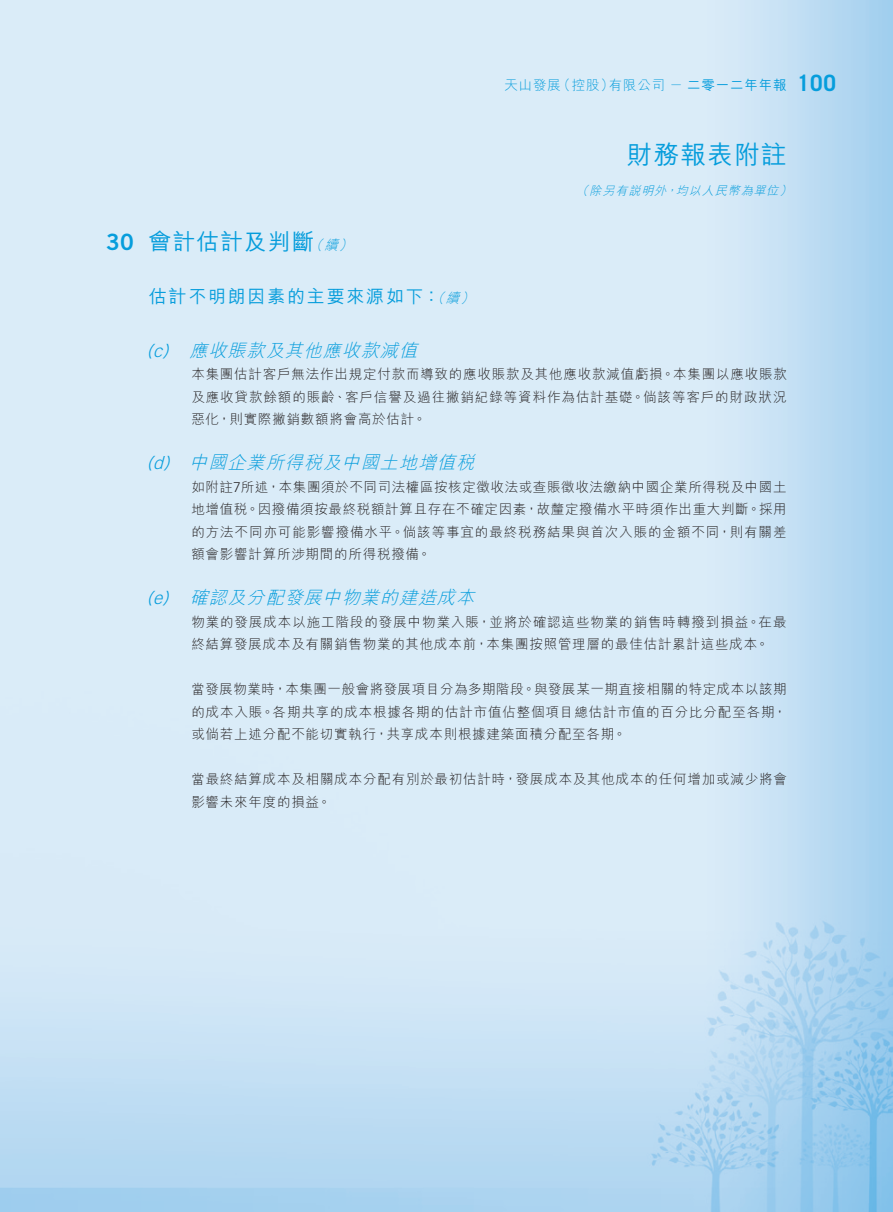
<style>
.page{position:relative;width:893px;height:1212px;background:#fff}
.page>*{position:absolute;margin:0;border:0;box-sizing:border-box;transform-origin:0 0}
.t1{font:500 25.5px "M Hei HK";letter-spacing:.055em;color:#069ddc}
.Heading_1{font:500 22.5px "M Hei HK";letter-spacing:.06em;color:#069ddc}
.t2{font:700 22.5px "Trade Gothic LT Std";color:#069ddc}
.Heading_1-2{font:22.5px "Trade Gothic LT Std Bd 2";color:#069ddc}
.Heading_3{font:italic 300 18px "M Hei HK";color:#069ddc}
.Heading_2{font:500 18px "M Hei HK";letter-spacing:.1em;color:#069ddc}
.Heading_3-2{font:italic 300 18px "Trade Gothic LT Std";color:#069ddc}
.Body_Text{font:300 13.5px/22.5px "M Hei HK";letter-spacing:.06em;color:#231f20;text-align:justify}
.t3{font:500 13.5px "M Hei HK";letter-spacing:.06em;color:#069ddc}
.t4{font:300 13.5px "M Hei HK";letter-spacing:.06em;color:#069ddc}
.Heading_2-2{font:italic 300 13.5px "M Hei HK";color:#069ddc}
.Heading_1-3{font:italic 300 13.5px "M Hei HK";color:#069ddc}
.t5{font:italic 300 12px "M Hei HK";color:#069ddc}
.s1{font-weight:300}
.s2{font-weight:500;font-style:normal;font-size:18px}
.s3{font-family:"Trade Gothic LT Std"}
</style>
<div class="page">
<img style="left:1px;top:0;width:892px;height:1212px">
<img style="left:0;top:0;width:1px;height:1212px">
<p class="t4" style="left:557px;top:78px;width:59px">（控股）</p>
<p class="t3" style="left:609px;top:75px;width:179px"><span class="s1">有限公司－</span>二零一二年年報</p>
<p class="t4" style="left:505px;top:78px;width:58px">天山發展</p>
<h2 class="t2" style="left:797px;top:69px;width:40px">100</h2>
<p class="Heading_1-2" style="left:106px;top:228px;width:29px">30</p>
<p class="Heading_1" style="left:149px;top:225px;width:167px">會計估計及判斷</p>
<p class="Heading_1-3" style="left:309px;top:238px;width:34px">（續</p>
<p class="Heading_1-3" style="left:339px;top:238px;width:19px">(</p>
<p class="Heading_2" style="left:149px;top:284px;width:276px">估計不明朗因素的主要來源如下</p>
<p class="Heading_3" style="left:190px;top:341px;width:234px">應收賬款及其他應收款減值</p>
<p class="Heading_3-2" style="left:147px;top:340px;width:28px">)c(</p>
<p class="Heading_2-2" style="left:422px;top:291px;width:42px">（<span class="s2">：</span>續</p>
<p class="Heading_2-2" style="left:460px;top:291px;width:19px">(</p>
<h1 class="t1" style="left:627px;top:136px;width:161px">財務報表附註</h1>
<p class="t5" style="left:779px;top:185px;width:17px">(</p>
<p class="t5" style="left:576px;top:185px;width:95px">（除另有說明外</p>
<p class="t5" style="left:676px;top:185px;width:107px">均以人民幣為單位</p>
<p class="t5" style="left:665px;top:185px;width:17px">，</p>
<p class="Heading_3-2" style="left:147px;top:452px;width:29px">)d(</p>
<p class="Heading_3-2" style="left:147px;top:587px;width:28px">)e(</p>
<p class="Body_Text" style="left:191px;top:363px;width:597px">本集團估計客戶無法作出規定付款而導致的應收賬款及其他應收款減值虧損。本集團以應收賬款及應收貸款餘額的賬齡、客戶信譽及過往撇銷紀錄等資料作為估計基礎。倘該等客戶的財政狀況惡化，則實際撇銷數額將會高於估計。</p>
<p class="Heading_3" style="left:190px;top:453px;width:291px">中國企業所得稅及中國土地增值稅</p>
<p class="Body_Text" style="left:191px;top:475px;width:597px">如附註<span class="s3">7</span>所述，本集團須於不同司法權區按核定徵收法或查賬徵收法繳納中國企業所得稅及中國土地增值稅。因撥備須按最終稅額計算且存在不確定因素，故釐定撥備水平時須作出重大判斷。採用的方法不同亦可能影響撥備水平。倘該等事宜的最終稅務結果與首次入賬的金額不同，則有關差額會影響計算所涉期間的所得稅撥備。</p>
<p class="Heading_3" style="left:190px;top:588px;width:291px">確認及分配發展中物業的建造成本</p>
<p class="Body_Text" style="left:191px;top:610px;width:597px">物業的發展成本以施工階段的發展中物業入賬，並將於確認這些物業的銷售時轉撥到損益。在最終結算發展成本及有關銷售物業的其他成本前，本集團按照管理層的最佳估計累計這些成本。</p>
<p class="Body_Text" style="left:191px;top:678px;width:597px">當發展物業時，本集團一般會將發展項目分為多期階段。與發展某一期直接相關的特定成本以該期的成本入賬。各期共享的成本根據各期的估計市值佔整個項目總估計市值的百分比分配至各期，或倘若上述分配不能切實執行，共享成本則根據建築面積分配至各期。</p>
<p class="Body_Text" style="left:191px;top:768px;width:597px">當最終結算成本及相關成本分配有別於最初估計時，發展成本及其他成本的任何增加或減少將會影響未來年度的損益。</p>
</div>
